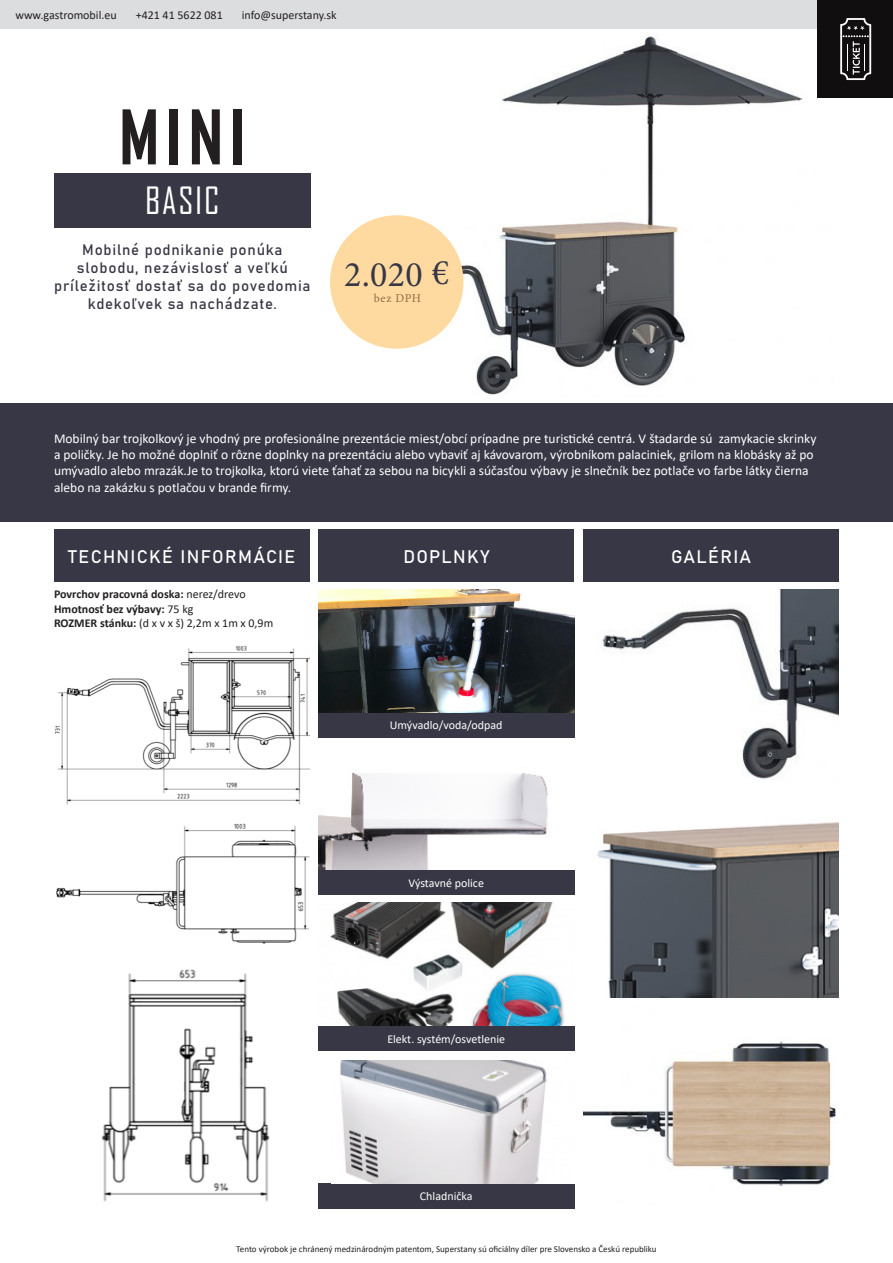
<style>
.page{position:relative;width:893px;height:1263px;background:#fff}
.page>*{position:absolute;margin:0;border:0;box-sizing:border-box;transform-origin:0 0}
.t1{font:700 72px "Agency FB";color:#231f20}
.t2{font:36px "Minion Pro";color:#373745}
.t3{font:36px "Agency FB";letter-spacing:.05em;color:#fff}
.t4{font:18px "Bahnschrift";letter-spacing:.075em;color:#fff}
.t5{font:15px/18px "Bahnschrift";letter-spacing:.05em;color:#373745;text-align:center}
.t6{font:13.5px/16.2px "Calibri";color:#fff}
.t7{font:12px "Calibri";color:#231f20}
.t8{font:12px "Calibri";color:#fff}
.t9{font:700 12px "Calibri";color:#231f20}
.t10{font:12px "Minion Pro";letter-spacing:.05em;color:#8d6c49}
.t11{font:9px "Calibri";color:#231f20}
.s1{font-weight:400}
.s2{font-weight:700}
</style>
<div class="page">
<div style="left:0;top:403px;width:893px;height:119px;background:#373745"></div>
<img style="left:333px;top:28px;width:484px;height:367px">
<div style="left:54px;top:529px;width:256px;height:53px;background:#373745"></div>
<div style="left:0;top:0;width:893px;height:28px;background:#dcdddf"></div>
<div style="left:54px;top:173px;width:257px;height:54px;background:#373745"></div>
<div style="left:330px;top:215px;width:133px;height:134px;background:#ffdaa0;border-radius:50%"></div>
<div style="left:817px;top:0;width:76px;height:98px;background:#100e0f"></div>
<div style="left:318px;top:712px;width:256px;height:25px;background:#373745"></div>
<div style="left:318px;top:870px;width:256px;height:25px;background:#373745"></div>
<div style="left:318px;top:1026px;width:256px;height:25px;background:#373745"></div>
<div style="left:318px;top:1183px;width:256px;height:25px;background:#373745"></div>
<svg style="left:840px;top:18px;width:31px;height:62px"></svg>
<div style="left:319px;top:529px;width:255px;height:53px;background:#373745"></div>
<div style="left:583px;top:529px;width:256px;height:53px;background:#373745"></div>
<img style="left:55px;top:645px;width:255px;height:160px">
<img style="left:56px;top:823px;width:254px;height:121px">
<img style="left:101px;top:969px;width:169px;height:233px">
<img style="left:318px;top:589px;width:256px;height:123px">
<img style="left:318px;top:772px;width:230px;height:98px">
<img style="left:330px;top:903px;width:235px;height:123px">
<img style="left:340px;top:1060px;width:207px;height:123px">
<img style="left:597px;top:822px;width:242px;height:175px">
<img style="left:602px;top:589px;width:237px;height:190px">
<img style="left:583px;top:1041px;width:253px;height:146px">
<p class="t7" style="left:15px;top:6px;width:103px">www.gastromobil.eu</p>
<p class="t7" style="left:136px;top:6px;width:89px">+421 41 5622 081</p>
<p class="t7" style="left:242px;top:6px;width:96px">info@superstany.sk</p>
<p class="t1" style="left:119px;top:93px;width:128px">MINI</p>
<p class="t3" style="left:145px;top:178px;width:76px">BASIC</p>
<p class="t5" style="left:54px;top:239px;width:258px">Mobilné podnikanie ponúka slobodu, nezávislosť a veľkú príležitosť dostať sa do povedomia kdekoľvek sa nachádzate.</p>
<p class="t2" style="left:344px;top:250px;width:106px">2.020 €</p>
<p class="t10" style="left:374px;top:290px;width:49px">bez DPH</p>
<p class="t6" style="left:54px;top:430px;width:764px">Mobilný bar trojkolkový je vhodný pre profesionálne prezentácie miest/obcí prípadne pre turistické centrá. V štadarde sú zamykacie skrinky a poličky. Je ho možné doplniť o rôzne doplnky na prezentáciu alebo vybaviť aj kávovarom, výrobníkom palaciniek, grilom na klobásky až po umývadlo alebo mrazák.Je to trojkolka, ktorú viete ťahať za sebou na bicykli a súčasťou výbavy je slnečník bez potlače vo farbe látky čierna alebo na zakázku s potlačou v brande firmy.</p>
<p class="t4" style="left:68px;top:543px;width:229px">TECHNICKÉ INFORMÁCIE</p>
<p class="t9" style="left:54px;top:586px;width:193px">Povrchov pracovná doska: <span class="s1">nerez/drevo</span></p>
<p class="t9" style="left:54px;top:600px;width:141px">Hmotnosť bez výbavy: <span class="s1">75 kg</span></p>
<p class="t7" style="left:54px;top:615px;width:221px"><span class="s2">ROZMER stánku:</span> (d x v x š) 2,2m x 1m x 0,9m</p>
<p class="t4" style="left:404px;top:543px;width:87px">DOPLNKY</p>
<p class="t4" style="left:671px;top:543px;width:82px">GALÉRIA</p>
<p class="t8" style="left:390px;top:717px;width:114px">Umývadlo/voda/odpad</p>
<p class="t8" style="left:408px;top:874px;width:77px">Výstavné police</p>
<p class="t8" style="left:387px;top:1030px;width:119px">Elekt. systém/osvetlenie</p>
<p class="t8" style="left:420px;top:1188px;width:54px">Chladnička</p>
<p class="t11" style="left:236px;top:1242px;width:422px">Tento výrobok je chránený medzinárodným patentom, Superstany sú oficiálny díler pre Slovensko a Českú republiku</p>
</div>
